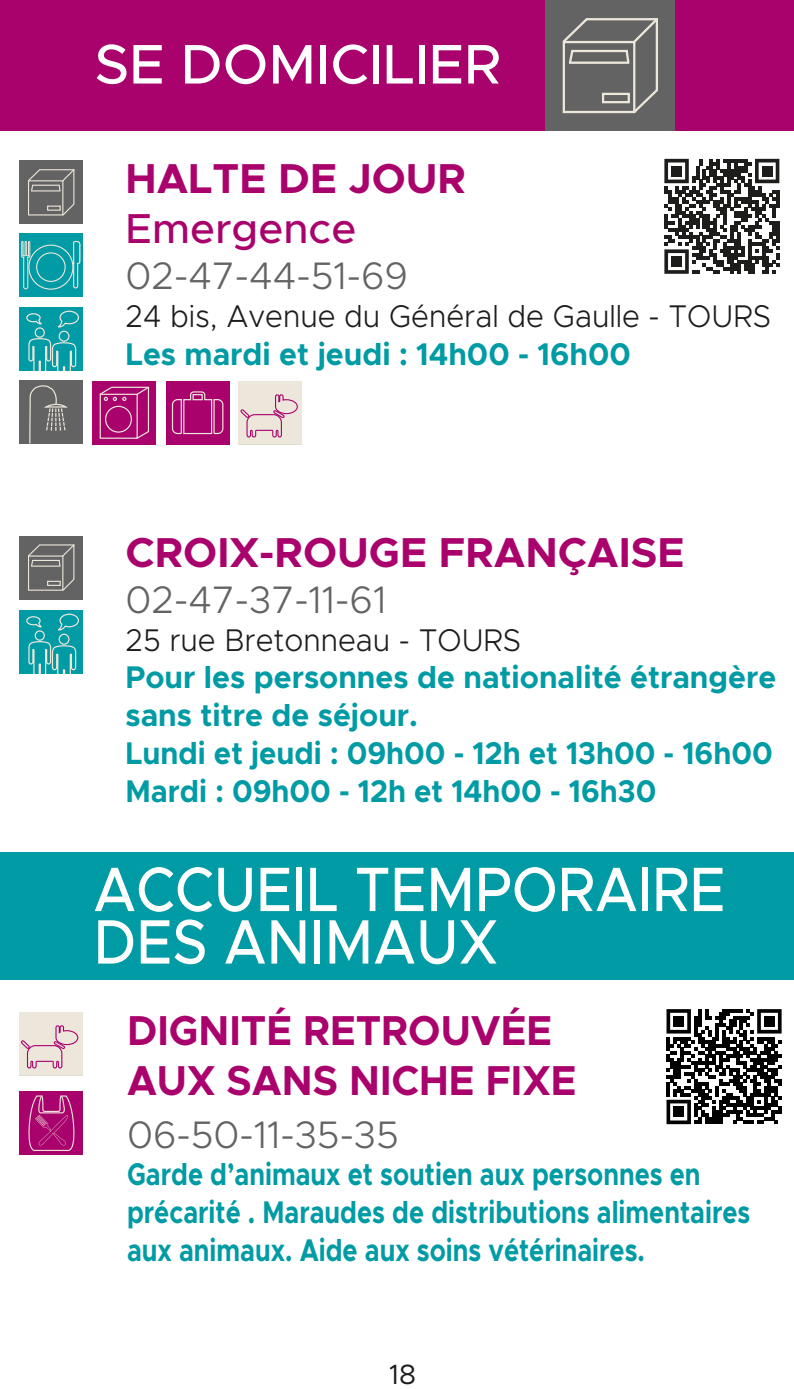
<style>
.page{position:relative;width:794px;height:1389px;background:#fff}
.page>*{position:absolute;margin:0;border:0;box-sizing:border-box;transform-origin:0 0}
.t1{font:500 63px/52.5px "Metropolis";color:#fff;scale:.9 1}
.t2{font:500 56px "Metropolis";color:#fff}
.t3{font:700 42px/50.4px "Metropolis";color:#aa026d;scale:.95 1}
.t4{font:700 42px "Metropolis";color:#aa026d}
.t5{font:500 42px "Metropolis";color:#aa026d}
.t6{font:300 38.5px "Metropolis";color:#646363}
.t7{font:700 31.5px/37.8px "Metropolis";color:#009ba4;scale:.96 1}
.t8{font:700 31.5px/37.8px "Metropolis";color:#009ba4;scale:.81 1}
.t9{font:300 31.5px "Metropolis";color:#1d1d1b;scale:.95 1}
.t10{font:28px "Metropolis";color:#1d1d1b}
</style>
<div class="page">
<div style="left:0;top:0;width:794px;height:130px;background:#aa026d"></div>
<div style="left:545px;top:0;width:130px;height:131px;background:#646363"></div>
<div style="left:562px;top:41px;width:73px;height:72px;border:2px solid #ede7db"></div>
<hr style="left:586px;top:18px;width:72px;height:2px;background:#ede7db">
<svg style="left:562px;top:18px;width:28px;height:47px"></svg>
<svg style="left:624px;top:18px;width:34px;height:96px"></svg>
<hr style="left:571px;top:50px;width:57px;height:2px;background:#ede7db">
<hr style="left:569px;top:62px;width:60px;height:2px;background:#ede7db">
<div style="left:602px;top:93px;width:28px;height:10px;border:2px solid #ede7db"></div>
<div style="left:19px;top:610px;width:64px;height:64px;background:#009ba4"></div>
<svg style="left:26px;top:616px;width:16px;height:12px"></svg>
<svg style="left:58px;top:613px;width:21px;height:18px"></svg>
<div style="left:35px;top:630px;width:10px;height:11px;border:1px solid #ede7db;border-radius:50%"></div>
<div style="left:59px;top:634px;width:10px;height:11px;border:1px solid #ede7db;border-radius:50%"></div>
<svg style="left:28px;top:640px;width:49px;height:34px"></svg>
<div style="left:19px;top:307px;width:64px;height:64px;background:#009ba4"></div>
<svg style="left:26px;top:313px;width:16px;height:12px"></svg>
<svg style="left:58px;top:310px;width:21px;height:18px"></svg>
<div style="left:35px;top:327px;width:10px;height:11px;border:1px solid #ede7db;border-radius:50%"></div>
<div style="left:59px;top:331px;width:10px;height:11px;border:1px solid #ede7db;border-radius:50%"></div>
<svg style="left:28px;top:337px;width:49px;height:34px"></svg>
<div style="left:19px;top:234px;width:64px;height:63px;background:#009ba4"></div>
<svg style="left:21px;top:241px;width:10px;height:49px"></svg>
<svg style="left:73px;top:241px;width:8px;height:48px"></svg>
<div style="left:28px;top:245px;width:45px;height:45px;border:1px solid #ede7db;border-radius:50%"></div>
<div style="left:36px;top:252px;width:30px;height:30px;border:1px solid #ede7db;border-radius:50%"></div>
<div style="left:92px;top:381px;width:63px;height:63px;background:#aa026d"></div>
<div style="left:100px;top:394px;width:38px;height:45px;border:1px solid #ede7db"></div>
<svg style="left:135px;top:386px;width:15px;height:10px"></svg>
<svg style="left:136px;top:430px;width:14px;height:9px"></svg>
<hr style="left:112px;top:387px;width:37px;height:1px;background:#ede7db">
<hr style="left:148px;top:387px;width:1px;height:45px;background:#ede7db">
<div style="left:105px;top:406px;width:27px;height:27px;border:1px solid #ede7db;border-radius:50%"></div>
<svg style="left:99px;top:386px;width:27px;height:15px"></svg>
<div style="left:19px;top:380px;width:64px;height:64px;background:#646363"></div>
<svg style="left:29px;top:385px;width:39px;height:59px"></svg>
<div style="left:239px;top:381px;width:63px;height:63px;background:#ede7db"></div>
<svg style="left:240px;top:394px;width:58px;height:44px"></svg>
<div style="left:19px;top:161px;width:64px;height:63px;background:#646363"></div>
<div style="left:28px;top:180px;width:35px;height:36px;background:#646363;border:1px solid #ede7db"></div>
<svg style="left:61px;top:202px;width:14px;height:14px"></svg>
<hr style="left:73px;top:169px;width:1px;height:35px;background:#ede7db">
<svg style="left:28px;top:169px;width:47px;height:23px"></svg>
<hr style="left:31px;top:190px;width:29px;height:2px;background:#ede7db">
<div style="left:47px;top:206px;width:14px;height:5px;border:1px solid #ede7db"></div>
<div style="left:19px;top:536px;width:64px;height:63px;background:#646363"></div>
<div style="left:28px;top:556px;width:35px;height:35px;background:#646363;border:1px solid #ede7db"></div>
<svg style="left:61px;top:578px;width:14px;height:13px"></svg>
<hr style="left:73px;top:545px;width:1px;height:35px;background:#ede7db">
<svg style="left:28px;top:544px;width:47px;height:23px"></svg>
<div style="left:47px;top:581px;width:14px;height:5px;border:1px solid #ede7db"></div>
<div style="left:166px;top:381px;width:63px;height:63px;background:#aa026d"></div>
<svg style="left:171px;top:392px;width:53px;height:43px"></svg>
<svg style="left:664px;top:159px;width:115px;height:115px"></svg>
<div style="left:671px;top:166px;width:11px;height:10px;background:#1d1d1b"></div>
<div style="left:762px;top:166px;width:10px;height:10px;background:#1d1d1b"></div>
<div style="left:671px;top:256px;width:11px;height:11px;background:#1d1d1b"></div>
<div style="left:0;top:852px;width:794px;height:128px;background:#009ba4"></div>
<div style="left:20px;top:1092px;width:63px;height:63px;background:#aa026d"></div>
<svg style="left:28px;top:1095px;width:47px;height:56px"></svg>
<div style="left:19px;top:1012px;width:63px;height:63px;background:#ede7db"></div>
<svg style="left:21px;top:1025px;width:58px;height:44px"></svg>
<svg style="left:666px;top:1009px;width:115px;height:115px"></svg>
<div style="left:673px;top:1016px;width:11px;height:11px;background:#010101"></div>
<div style="left:764px;top:1016px;width:10px;height:11px;background:#010101"></div>
<div style="left:673px;top:1107px;width:11px;height:10px;background:#010101"></div>
<h2 class="t2" style="left:94px;top:29px;width:408px">SE DOMICILIER</h2>
<h3 class="t4" style="left:125px;top:152px;width:342px">HALTE DE JOUR</h3>
<h3 class="t5" style="left:125px;top:203px;width:232px">Emergence</h3>
<p class="t6" style="left:125px;top:252px;width:284px">02-47-44-51-69</p>
<p class="t9" style="left:125px;top:297px;width:681px">24 bis, Avenue du Général de Gaulle - TOURS</p>
<p class="t7" style="left:125px;top:335px;width:528px">Les mardi et jeudi : 14h00 - 16h00</p>
<h3 class="t4" style="left:125px;top:526px;width:560px">CROIX-ROUGE FRANÇAISE</h3>
<p class="t6" style="left:125px;top:576px;width:262px">02-47-37-11-61</p>
<p class="t9" style="left:125px;top:620px;width:418px">25 rue Bretonneau - TOURS</p>
<p class="t7" style="left:125px;top:659px;width:679px">Pour les personnes de nationalité étrangère sans titre de séjour.<br>Lundi et jeudi : 09h00 - 12h et 13h00 - 16h00<br>Mardi : 09h00 - 12h et 14h00 - 16h30</p>
<h1 class="t1" style="left:93px;top:863px;width:704px">ACCUEIL TEMPORAIRE<br>DES ANIMAUX</h1>
<h3 class="t3" style="left:127px;top:1005px;width:474px">DIGNITÉ RETROUVÉE<br>AUX SANS NICHE FIXE</h3>
<p class="t6" style="left:127px;top:1110px;width:273px">06-50-11-35-35</p>
<p class="t8" style="left:127px;top:1156px;width:771px">Garde d’animaux et soutien aux personnes en précarité . Maraudes de distributions alimentaires aux animaux. Aide aux soins vétérinaires.</p>
<p class="t10" style="left:389px;top:1357px;width:28px">18</p>
</div>
